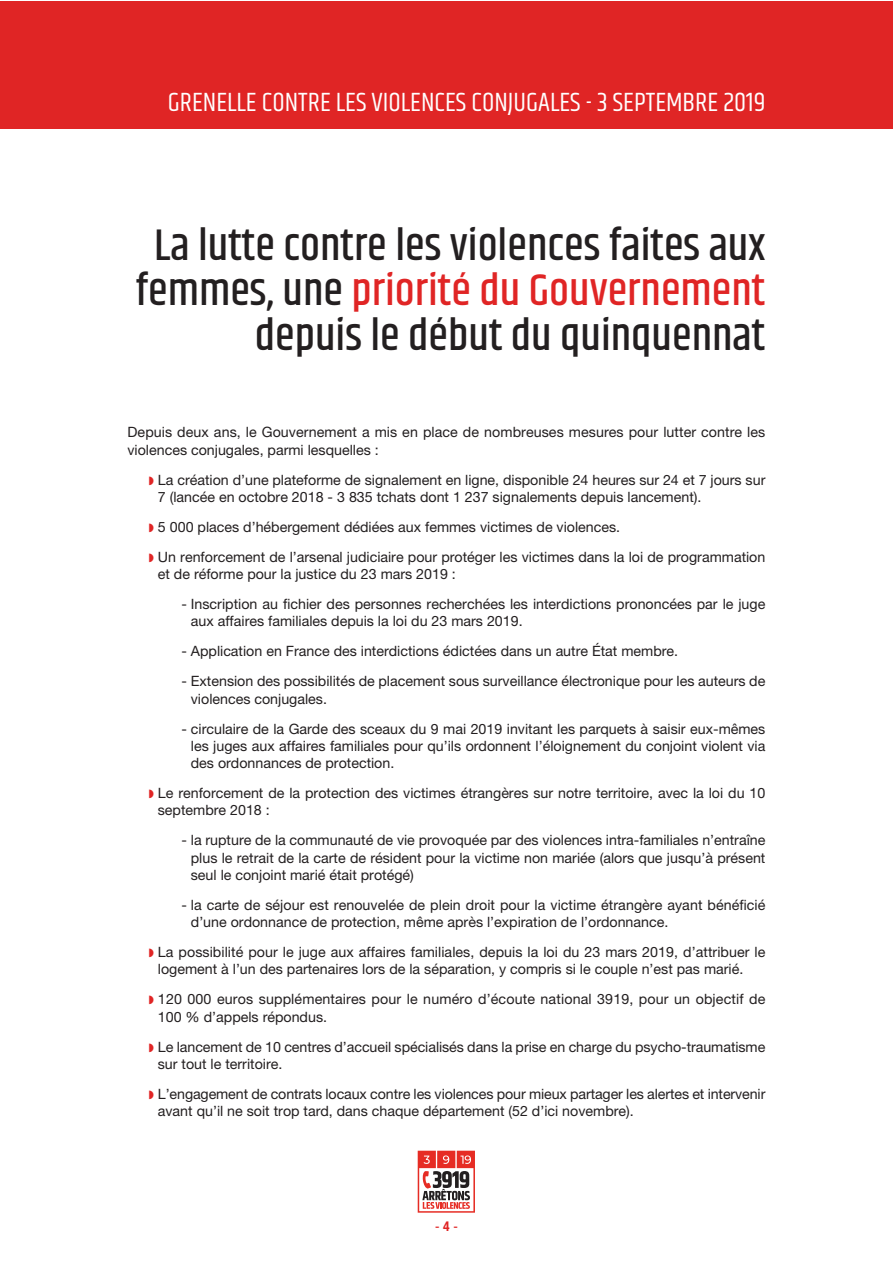
<style>
.page{position:relative;width:893px;height:1263px;background:#fff}
.page>*{position:absolute;margin:0;border:0;box-sizing:border-box;transform-origin:0 0}
.t1{font:500 45px/45px "Khand";color:#231f20;text-align:right}
.t2{font:27px "Khand";color:#fff}
.t3{font:14.25px/17.2px "Helvetica Neue LT Pro";color:#231f20}
.t4{font:13.5px "Helvetica";color:#e02525}
.s1{color:#e02525}
.s2{font-family:"Helvetica Neue";font-weight:700;font-stretch:condensed}
</style>
<div class="page">
<div style="left:0;top:1px;width:893px;height:127px;background:#e02525"></div>
<svg style="left:418px;top:1151px;width:57px;height:62px"></svg>
<h2 class="t2" style="left:168px;top:86px;width:599px">GRENELLE CONTRE LES VIOLENCES CONJUGALES - 3 SEPTEMBRE 2019</h2>
<h1 class="t1" style="left:136px;top:225px;width:631px">La lutte contre les violences faites aux femmes, une <span class="s1">priorité du Gouvernement </span>depuis le début du quinquennat</h1>
<p class="t3" style="left:127px;top:425px;width:639px">Depuis deux ans, le Gouvernement a mis en place de nombreuses mesures pour lutter contre les violences conjugales, parmi lesquelles :</p>
<p class="t3" style="left:158px;top:472px;width:609px">La création d’une plateforme de signalement en ligne, disponible 24 heures sur 24 et 7 jours sur<br>7 (lancée en octobre 2018 - 3 835 tchats dont 1 237 signalements depuis lancement).</p>
<p class="t3" style="left:158px;top:513px;width:609px;line-height:30px">5 000 places d’hébergement dédiées aux femmes victimes de violences.<br>Un renforcement de l’arsenal judiciaire pour protéger les victimes dans la loi de programmation</p>
<p class="t3" style="left:158px;top:567px;width:300px">et de réforme pour la justice du 23 mars 2019 :</p>
<p class="t3" style="left:191px;top:597px;width:576px;text-indent:-9px">- Inscription au fichier des personnes recherchées les interdictions prononcées par le juge aux affaires familiales depuis la loi du 23 mars 2019.</p>
<p class="t3" style="left:181px;top:644px;width:498px">- Application en France des interdictions édictées dans un autre État membre.</p>
<p class="t3" style="left:191px;top:674px;width:576px;text-indent:-9px">- Extension des possibilités de placement sous surveillance électronique pour les auteurs de violences conjugales.</p>
<p class="t3" style="left:191px;top:721px;width:576px;text-align:justify;text-indent:-9px">- circulaire de la Garde des sceaux du 9 mai 2019 invitant les parquets à saisir eux-mêmes les juges aux affaires familiales pour qu’ils ordonnent l’éloignement du conjoint violent via des ordonnances de protection.</p>
<p class="t3" style="left:158px;top:786px;width:609px">Le renforcement de la protection des victimes étrangères sur notre territoire, avec la loi du 10 septembre 2018 :</p>
<p class="t3" style="left:191px;top:833px;width:576px;text-align:justify;text-indent:-9px">- la rupture de la communauté de vie provoquée par des violences intra-familiales n’entraîne plus le retrait de la carte de résident pour la victime non mariée (alors que jusqu’à présent seul le conjoint marié était protégé)</p>
<p class="t3" style="left:191px;top:898px;width:576px;text-indent:-9px">- la carte de séjour est renouvelée de plein droit pour la victime étrangère ayant bénéficié d’une ordonnance de protection, même après l’expiration de l’ordonnance.</p>
<p class="t3" style="left:158px;top:945px;width:609px">La possibilité pour le juge aux affaires familiales, depuis la loi du 23 mars 2019, d’attribuer le logement à l’un des partenaires lors de la séparation, y compris si le couple n’est pas marié.</p>
<p class="t3" style="left:158px;top:992px;width:609px">120 000 euros supplémentaires pour le numéro d’écoute national 3919, pour un objectif de<br>100 % d’appels répondus.</p>
<p class="t3" style="left:158px;top:1039px;width:609px">Le lancement de 10 centres d’accueil spécialisés dans la prise en charge du psycho-traumatisme sur tout le territoire.</p>
<p class="t3" style="left:158px;top:1087px;width:609px">L’engagement de contrats locaux contre les violences pour mieux partager les alertes et intervenir avant qu’il ne soit trop tard, dans chaque département (52 d’ici novembre).</p>
<p class="t4" style="left:435px;top:1218px;width:24px">-<span class="s2">4</span>-</p>
</div>
